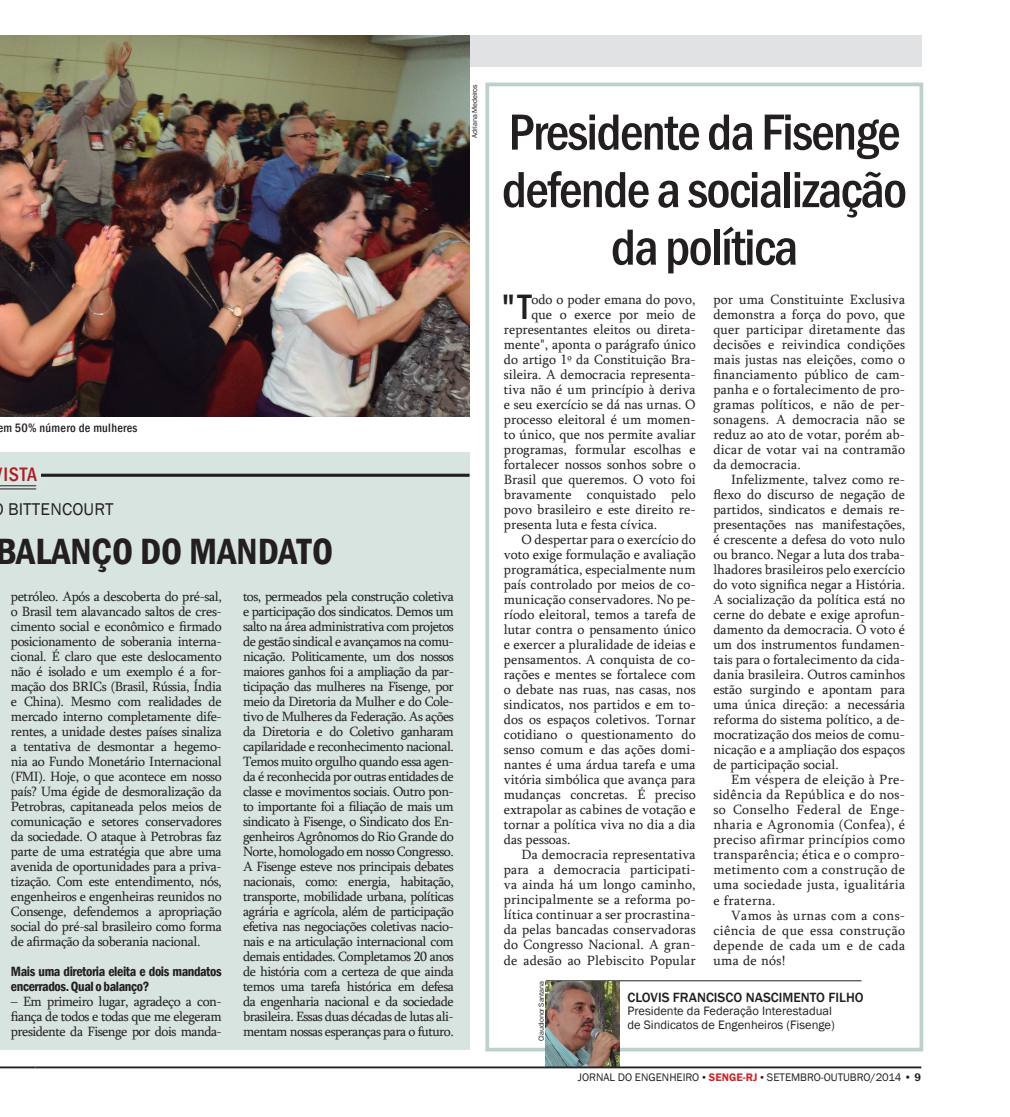
<style>
.page{position:relative;width:1010px;height:1117px;background:#fff}
.page>*{position:absolute;margin:0;border:0;box-sizing:border-box;transform-origin:0 0}
.t1{font:500 condensed 52.5px/57.5px "Franklin Gothic";letter-spacing:-.03em;color:#231f20;text-align:center}
.t2{font:600 condensed 37.5px "Franklin Gothic";color:#231f20}
.t3{font:500 condensed 36.25px "Franklin Gothic";color:#231f20}
.t4{font:500 condensed 20px "Franklin Gothic";color:#b11c20}
.t5{font:17.5px "Franklin Gothic";color:#231f20}
.t6{font:13.75px/15px "Sylfaen";color:#231f20;text-align:justify}
.t7{font:600 condensed 13.75px/15px "Franklin Gothic";letter-spacing:-.03em;color:#231f20}
.t8{font:500 13.75px "Franklin Gothic";color:#231f20}
.t9{font:12.5px/13.8px "Franklin Gothic";color:#231f20}
.t10{font:500 condensed 12.5px "Franklin Gothic";letter-spacing:.02em;color:#231f20}
.t11{font:11.25px "Franklin Gothic";color:#231f20}
.t12{font:7.5px "Franklin Gothic";letter-spacing:-.02em;color:#231f20}
.s1{font-family:"Times New Roman"}
.s2{font-weight:600;color:#d1232a}
.s3{font-weight:600}
</style>
<div class="page">
<div style="left:485px;top:82px;width:438px;height:969px;border:4px solid #bcd1c9"></div>
<div style="left:0;top:452px;width:469px;height:597px;background:#d8e4df"></div>
<div style="left:1px;top:35px;width:920px;height:32px;background:#e1e2e4"></div>
<hr style="left:0;top:1066px;width:35px;height:2px;background:#231f20">
<img style="left:0;top:35px;width:469px;height:381px">
<hr style="left:0;top:473px;width:469px;height:3px;background:#231f20">
<div style="left:0;top:467px;width:40px;height:25px;background:#dae6e2"></div>
<hr style="left:0;top:485px;width:36px;height:1px;background:#231f20">
<hr style="left:0;top:488px;width:36px;height:1px;background:#231f20">
<hr style="left:546px;top:980px;width:315px;height:1px;background:#231f20">
<img style="left:546px;top:980px;width:74px;height:86px">
<hr style="left:35px;top:1066px;width:886px;height:2px;background:#231f20">
<p class="t12" style="left:470px;top:138px;width:55px;rotate:-90deg">Adriana Medeiros</p>
<p class="t10" style="left:-2px;top:419px;width:141px">em 50% número de mulheres</p>
<h3 class="t4" style="left:3px;top:461px;width:10px">ISTA</h3>
<p class="t5" style="left:8px;top:498px;width:22px">Bittencourt</p>
<h2 class="t2" style="left:-5px;top:526px;width:21px">balanço</h2>
<h2 class="t2" style="left:140px;top:526px;width:71px">do mandato</h2>
<p class="t6" style="left:11px;top:588px;width:212px">petróleo. Após a descoberta do pré-sal, o Brasil tem alavancado saltos de cres&shy;cimento social e econômico e firmado posicionamento de soberania interna&shy;cional. É claro que este deslocamento não é isolado e um exemplo é a for&shy;mação dos BRICs (Brasil, Rússia, Índia e China). Mesmo com realidades de mercado interno completamente dife&shy;rentes, a unidade destes países sinaliza a tentativa de desmontar a hegemo&shy;nia ao Fundo Monetário Internacional (FMI). Hoje, o que acontece em nosso país? Uma égide de desmoralização da Petrobras, capitaneada pelos meios de comunicação e setores conservadores da sociedade. O ataque à Petrobras faz parte de uma estratégia que abre uma avenida de oportunidades para a priva&shy;tização. Com este entendimento, nós, engenheiros e engenheiras reunidos no Consenge, defendemos a apropriação social do pré-sal brasileiro como forma de afirmação da soberania nacional.</p>
<p class="t7" style="left:11px;top:963px;width:212px">Mais uma diretoria eleita e dois mandatos encerrados. Qual o balanço?</p>
<p class="t6" style="left:11px;top:993px;width:212px">– Em primeiro lugar, agradeço a con&shy;fiança de todos e todas que me elegeram presidente da Fisenge por dois manda-</p>
<p class="t6" style="left:243px;top:588px;width:212px">tos, permeados pela construção coletiva e participação dos sindicatos. Demos um salto na área administrativa com projetos de gestão sindical e avançamos na comu&shy;nicação. Politicamente, um dos nossos maiores ganhos foi a ampliação da par&shy;ticipação das mulheres na Fisenge, por meio da Diretoria da Mulher e do Cole&shy;tivo de Mulheres da Federação. As ações da Diretoria e do Coletivo ganharam capilaridade e reconhecimento nacional.<br>Temos muito orgulho quando essa agen&shy;da é reconhecida por outras entidades de classe e movimentos sociais. Outro pon&shy;to importante foi a filiação de mais um sindicato à Fisenge, o Sindicato dos En&shy;genheiros Agrônomos do Rio Grande do Norte, homologado em nosso Congresso.<br>A Fisenge esteve nos principais debates nacionais, como: energia, habitação, transporte, mobilidade urbana, políticas agrária e agrícola, além de participação efetiva nas negociações coletivas nacio&shy;nais e na articulação internacional com demais entidades. Completamos 20 anos de história com a certeza de que ainda temos uma tarefa histórica em defesa da engenharia nacional e da sociedade brasileira. Essas duas décadas de lutas ali&shy;mentam nossas esperanças para o futuro.</p>
<h1 class="t1" style="left:502px;top:103px;width:407px">Presidente da Fisenge defende a socialização da política</h1>
<h3 class="t3" style="left:499px;top:283px;width:34px">"T</h3>
<p class="t6" style="left:531px;top:291px;width:166px">odo o poder emana do povo,</p>
<p class="t6" style="left:531px;top:306px;width:166px">que o exerce por meio de</p>
<p class="t6" style="left:504px;top:321px;width:193px">representantes eleitos ou direta-</p>
<p class="t6" style="left:504px;top:336px;width:193px">mente", aponta o parágrafo único</p>
<p class="t6" style="left:504px;top:351px;width:193px">do artigo 1º da Constituição Bra-</p>
<p class="t6" style="left:504px;top:366px;width:193px">sileira. A democracia representa-</p>
<p class="t6" style="left:504px;top:381px;width:193px">tiva não é um princípio à deriva</p>
<p class="t6" style="left:504px;top:396px;width:193px">e seu exercício se dá nas urnas. O</p>
<p class="t6" style="left:504px;top:411px;width:193px">processo eleitoral é um momen-</p>
<p class="t6" style="left:504px;top:426px;width:193px">to único, que nos permite avaliar</p>
<p class="t6" style="left:504px;top:441px;width:193px">programas, formular escolhas e</p>
<p class="t6" style="left:504px;top:456px;width:193px">fortalecer nossos sonhos sobre o</p>
<p class="t6" style="left:504px;top:471px;width:193px">Brasil que queremos. O voto foi</p>
<p class="t6" style="left:504px;top:486px;width:193px">bravamente conquistado pelo</p>
<p class="t6" style="left:504px;top:501px;width:193px">povo brasileiro e este direito re-</p>
<p class="t6" style="left:504px;top:516px;width:155px">presenta luta e festa cívica.</p>
<p class="t6" style="left:522px;top:531px;width:176px">O despertar para o exercício do</p>
<p class="t6" style="left:504px;top:546px;width:193px">voto exige formulação e avaliação</p>
<p class="t6" style="left:504px;top:561px;width:193px">programática, especialmente num</p>
<p class="t6" style="left:504px;top:576px;width:193px">país controlado por meios de co-</p>
<p class="t6" style="left:504px;top:591px;width:193px">municação conservadores. No pe-</p>
<p class="t6" style="left:504px;top:606px;width:193px">ríodo eleitoral, temos a tarefa de</p>
<p class="t6" style="left:504px;top:621px;width:193px">lutar contra o pensamento único</p>
<p class="t6" style="left:504px;top:636px;width:193px">e exercer a pluralidade de ideias e</p>
<p class="t6" style="left:504px;top:651px;width:193px">pensamentos. A conquista de co-</p>
<p class="t6" style="left:504px;top:666px;width:193px">rações e mentes se fortalece com</p>
<p class="t6" style="left:504px;top:681px;width:193px">o debate nas ruas, nas casas, nos</p>
<p class="t6" style="left:504px;top:696px;width:193px">sindicatos, nos partidos e em to-</p>
<p class="t6" style="left:504px;top:711px;width:193px">dos os espaços coletivos. Tornar</p>
<p class="t6" style="left:504px;top:726px;width:193px">cotidiano o questionamento do</p>
<p class="t6" style="left:504px;top:741px;width:193px">senso comum e das ações domi-</p>
<p class="t6" style="left:504px;top:756px;width:193px">nantes é uma árdua tarefa e uma</p>
<p class="t6" style="left:504px;top:771px;width:193px">vitória simbólica que avança para</p>
<p class="t6" style="left:504px;top:786px;width:193px">mudanças concretas. É preciso</p>
<p class="t6" style="left:504px;top:801px;width:193px">extrapolar as cabines de votação e</p>
<p class="t6" style="left:504px;top:816px;width:193px">tornar a política viva no dia a dia</p>
<p class="t6" style="left:504px;top:831px;width:68px">das pessoas.</p>
<p class="t6" style="left:522px;top:846px;width:176px">Da democracia representativa</p>
<p class="t6" style="left:504px;top:861px;width:193px">para a democracia participati-</p>
<p class="t6" style="left:504px;top:876px;width:193px">va ainda há um longo caminho,</p>
<p class="t6" style="left:504px;top:891px;width:193px">principalmente se a reforma po-</p>
<p class="t6" style="left:504px;top:906px;width:193px">lítica continuar a ser procrastina-</p>
<p class="t6" style="left:504px;top:921px;width:193px">da pelas bancadas conservadoras</p>
<p class="t6" style="left:504px;top:936px;width:193px">do Congresso Nacional. A gran-</p>
<p class="t6" style="left:504px;top:951px;width:193px">de adesão ao Plebiscito Popular</p>
<p class="t6" style="left:713px;top:291px;width:193px">por uma Constituinte Exclusiva demonstra a força do povo, que quer participar diretamente das decisões e reivindica condições mais justas nas eleições, como o financiamento público de cam&shy;panha e o fortalecimento de pro&shy;gramas políticos, e não de per&shy;sonagens. A democracia não se reduz ao ato de votar, porém ab&shy;dicar de votar vai na contramão da democracia.</p>
<p class="t6" style="left:713px;top:471px;width:193px;text-indent:18px">Infelizmente, talvez como re&shy;flexo do discurso de negação de partidos, sindicatos e demais re&shy;presentações nas manifestações, é crescente a defesa do voto nulo ou branco. Negar a luta dos traba&shy;lhadores brasileiros pelo exercício do voto significa negar a História.<br>A socialização da política está no cerne do debate e exige aprofun&shy;damento da democracia. O voto é um dos instrumentos fundamen&shy;tais para o fortalecimento da cida&shy;dania brasileira. Outros caminhos estão surgindo e apontam para uma única direção: a necessária reforma do sistema político, a de&shy;mocratização dos meios de comu&shy;nicação e a ampliação dos espaços de participação social.</p>
<p class="t6" style="left:713px;top:771px;width:193px;text-indent:18px">Em véspera de eleição à Pre&shy;sidência da República e do nos&shy;so Conselho Federal de Enge&shy;nharia e Agronomia (Confea), é preciso afirmar princípios como transparência; ética e o compro&shy;metimento com a construção de uma sociedade justa, igualitária e fraterna.</p>
<p class="t6" style="left:713px;top:906px;width:193px;text-indent:18px">Vamos às urnas com a cons&shy;ciência de que essa construção depende de cada um e de cada uma de nós!</p>
<p class="t12" style="left:537px;top:1040px;width:62px;rotate:-90deg">Claudionor Santana</p>
<p class="t8" style="left:627px;top:988px;width:238px">CLOVIS FRANCISCO NASCIMENTO FILHO</p>
<p class="t9" style="left:627px;top:1004px;width:209px">Presidente da Federação Interestadual de Sindicatos de Engenheiros (Fisenge)</p>
<p class="t11" style="left:578px;top:1070px;width:345px">JORNAL DO ENGENHEIRO <span class="s1">•</span> <span class="s2">SENGE-RJ</span> <span class="s1">•</span> SETEMBRO-OUTUBRO/2014 • <span class="s3">9</span></p>
</div>
